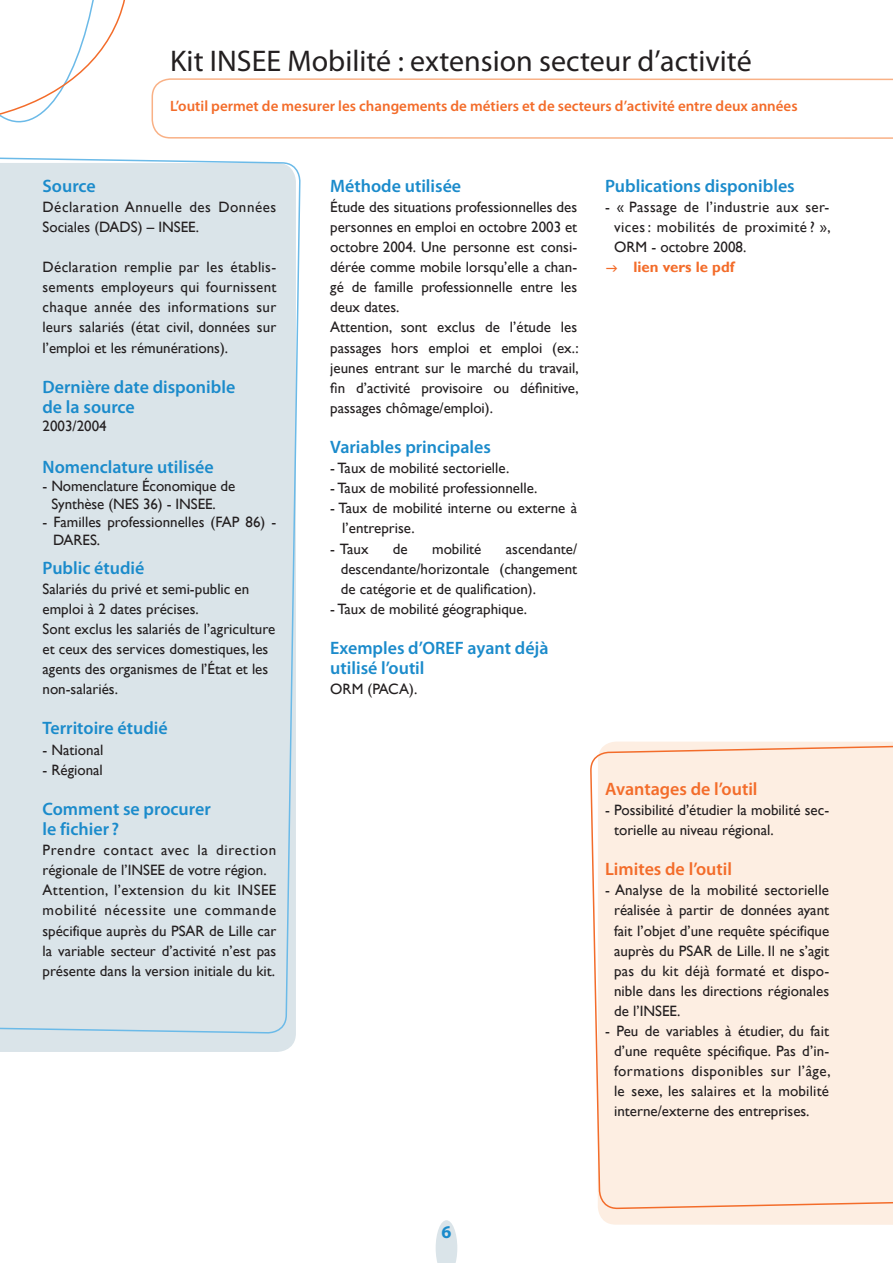
<style>
.page{position:relative;width:893px;height:1263px;background:#fff}
.page>*{position:absolute;margin:0;border:0;box-sizing:border-box;transform-origin:0 0}
.t1{font:30px "Myriad Pro";color:#231f20}
.t2{font:600 18px/20.1px "Myriad Pro";color:#1b8bcb}
.t3{font:600 18px "Myriad Pro";color:#f36c2a}
.t4{font:700 18px "Myriad Pro";color:#1b8bcb}
.t5{font:15px/20.1px "Gill Sans";color:#231f20}
.t6{font:600 15px "Myriad Pro";color:#f36c2a}
.t7{font:15px/20.1px "Gill Sans";letter-spacing:.035em;color:#231f20}
.t8{font:700 15px "Gill Sans";color:#f36c2a}
</style>
<div class="page">
<svg style="left:436px;top:1220px;width:21px;height:43px"></svg>
<div style="left:598px;top:1209px;width:295px;height:16px;background:#fdeee2"></div>
<svg style="left:301px;top:78px;width:592px;height:61px"></svg>
<div style="left:0;top:78px;width:301px;height:974px;background:#dae4e9"></div>
<svg style="left:0;top:0;width:161px;height:155px"></svg>
<div style="left:590px;top:741px;width:303px;height:468px;background:#fdeee2"></div>
<h1 class="t1" style="left:170px;top:43px;width:583px">Kit INSEE Mobilité : extension secteur d’activité</h1>
<p class="t6" style="left:170px;top:97px;width:629px">L’outil permet de mesurer les changements de métiers et de secteurs d’activité entre deux années</p>
<p class="t2" style="left:43px;top:175px;width:55px">Source</p>
<p class="t7" style="left:43px;top:197px;width:235px">Déclaration Annuelle des Données<br>Sociales (DADS) – INSEE.</p>
<p class="t5" style="left:43px;top:257px;width:235px;text-align:justify">Déclaration remplie par les établis&shy;sements employeurs qui fournissent chaque année des informations sur leurs salariés (état civil, données sur l’emploi et les rémunérations).</p>
<p class="t2" style="left:43px;top:376px;width:194px">Dernière date disponible de la source</p>
<p class="t5" style="left:43px;top:416px;width:66px">2003/2004</p>
<p class="t2" style="left:43px;top:457px;width:173px">Nomenclature utilisée</p>
<p class="t5" style="left:52px;top:477px;width:185px;line-height:18px;text-indent:-9px">- Nomenclature économique de<br>Synthèse (NES 36) - INSEE.</p>
<p class="t5" style="left:53px;top:513px;width:225px;line-height:18px;text-indent:-11px">- Familles professionnelles (FAP 86) -<br>DARES.</p>
<p class="t2" style="left:43px;top:557px;width:103px">Public étudié</p>
<p class="t5" style="left:43px;top:579px;width:234px">Salariés du privé et semi-public en emploi à 2 dates précises.<br>Sont exclus les salariés de l’agriculture et ceux des services domestiques, les agents des organismes de l’État et les non-salariés.</p>
<p class="t2" style="left:43px;top:718px;width:127px">Territoire étudié</p>
<p class="t5" style="left:43px;top:740px;width:62px">- National</p>
<p class="t5" style="left:43px;top:760px;width:62px">- Régional</p>
<p class="t2" style="left:43px;top:798px;width:170px">Comment se procurer le fichier ?</p>
<p class="t5" style="left:43px;top:840px;width:235px">Prendre contact avec la direction régionale de l’INSEE de votre région.<br>Attention, l’extension du kit INSEE mobilité nécessite une commande spécifique auprès du PSAR de Lille car la variable secteur d’activité n’est pas présente dans la version initiale du kit.</p>
<p class="t2" style="left:330px;top:175px;width:132px">Méthode utilisée</p>
<p class="t5" style="left:330px;top:197px;width:250px">Étude des situations professionnelles des personnes en emploi en octobre 2003 et octobre 2004. Une personne est consi&shy;dérée comme mobile lorsqu’elle a chan&shy;gé de famille professionnelle entre les deux dates.<br>Attention, sont exclus de l’étude les passages hors emploi et emploi (ex.: jeunes entrant sur le marché du travail, fin d’activité provisoire ou définitive, passages chômage/emploi).</p>
<p class="t2" style="left:330px;top:436px;width:162px">Variables principales</p>
<p class="t5" style="left:330px;top:458px;width:181px">- Taux de mobilité sectorielle.</p>
<p class="t5" style="left:330px;top:478px;width:209px">- Taux de mobilité professionnelle.</p>
<p class="t5" style="left:342px;top:498px;width:236px;text-indent:-12px">- Taux de mobilité interne ou externe à l’entreprise.</p>
<p class="t5" style="left:330px;top:539px;width:40px">- Taux</p>
<p class="t5" style="left:393px;top:539px;width:16px">de</p>
<p class="t5" style="left:432px;top:539px;width:51px">mobilité</p>
<p class="t5" style="left:341px;top:539px;width:238px;text-align:justify;text-indent:165px">ascendante/ descendante/horizontale (changement de catégorie et de qualification).</p>
<p class="t5" style="left:330px;top:599px;width:198px">- Taux de mobilité géographique.</p>
<p class="t2" style="left:330px;top:637px;width:220px">Exemples d’OREF ayant déjà utilisé l’outil</p>
<p class="t5" style="left:330px;top:679px;width:89px">ORM (PACA).</p>
<p class="t2" style="left:605px;top:175px;width:191px">Publications disponibles</p>
<p class="t5" style="left:614px;top:197px;width:218px;text-align:justify;text-indent:-9px">- « Passage de l’industrie aux ser&shy;vices: mobilités de proximité ? », ORM - octobre 2008.</p>
<p class="t8" style="left:633px;top:258px;width:102px">lien vers le pdf</p>
<p class="t3" style="left:605px;top:777px;width:154px">Avantages de l’outil</p>
<p class="t5" style="left:614px;top:800px;width:217px;text-indent:-9px">- Possibilité d’étudier la mobilité sec&shy;torielle au niveau régional.</p>
<p class="t3" style="left:605px;top:858px;width:128px">Limites de l’outil</p>
<p class="t5" style="left:614px;top:880px;width:217px;text-align:justify;text-indent:-9px">- Analyse de la mobilité sectorielle réalisée à partir de données ayant fait l’objet d’une requête spécifique auprès du PSAR de Lille. Il ne s’agit pas du kit déjà formaté et dispo&shy;nible dans les directions régionales de l’INSEE.</p>
<p class="t5" style="left:614px;top:1021px;width:218px;text-align:justify;text-indent:-9px">- Peu de variables à étudier, du fait d’une requête spécifique. Pas d’in&shy;formations disponibles sur l’âge, le sexe, les salaires et la mobilité interne/externe des entreprises.</p>
<p class="t4" style="left:441px;top:1220px;width:11px">6</p>
</div>
